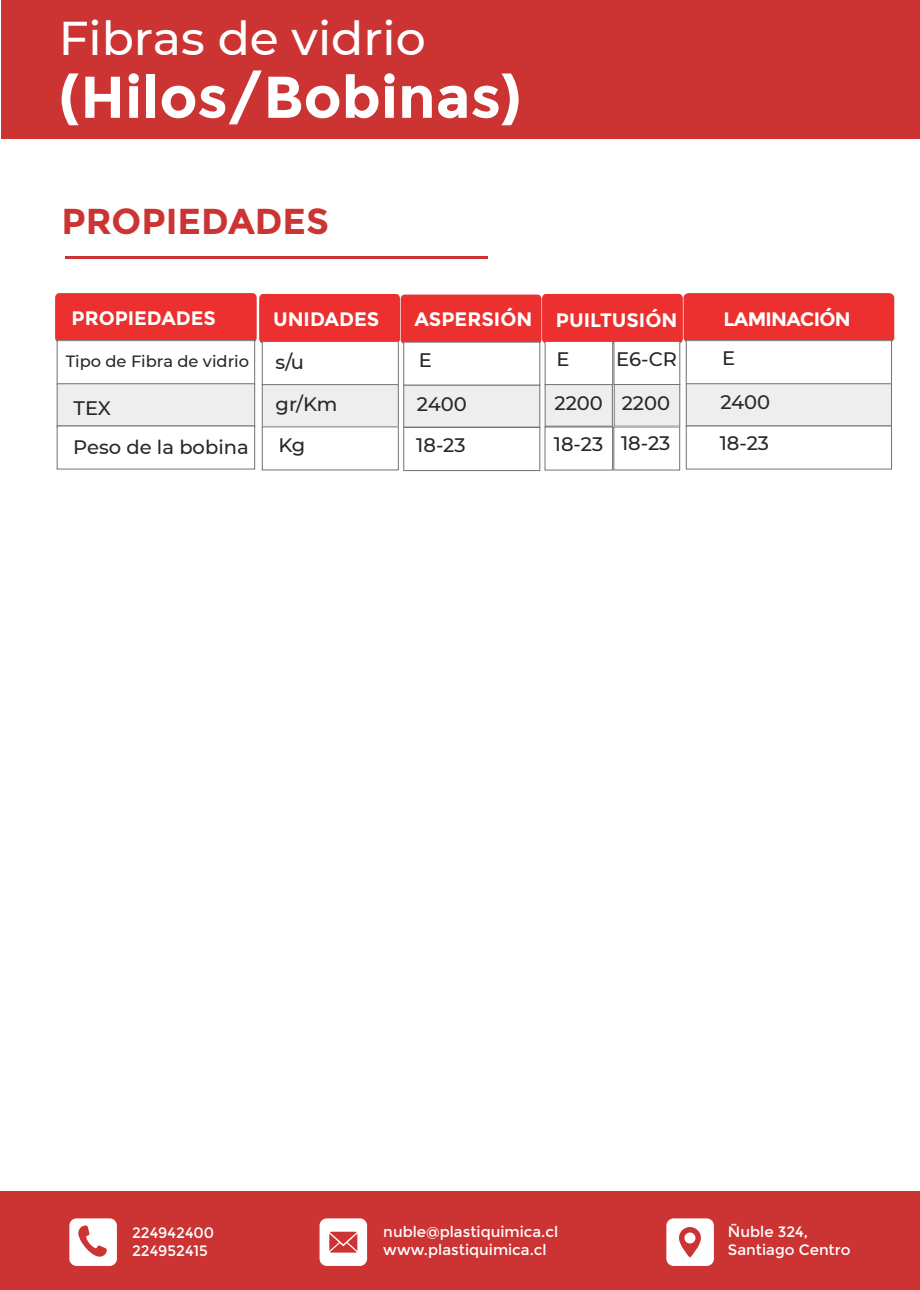
<style>
.page{position:relative;width:920px;height:1290px;background:#fff}
.page>*{position:absolute;margin:0;border:0;box-sizing:border-box;transform-origin:0 0}
.t1{font:700 58.8px "Montserrat";color:#fff}
.t2{font:500 47.25px "Montserrat";color:#fff}
.t3{font:700 36px "Montserrat";color:#c33}
.t4{font:500 19.5px/40.5px "Montserrat";color:#282828}
.t5{font:700 19.5px "Montserrat";color:#fff}
.t6{font:700 19.5px "Montserrat";letter-spacing:-.04em;color:#fff}
.t7{font:500 16.35px "Montserrat";color:#282828}
.t8{font:15px/18px "Montserrat";color:#fff}
</style>
<div class="page">
<div style="left:2px;top:0;width:918px;height:139px;background:#c33"></div>
<div style="left:0;top:1191px;width:920px;height:99px;background:#c33"></div>
<div style="left:57px;top:340px;width:198px;height:44px;border:1px solid #727272"></div>
<div style="left:57px;top:384px;width:198px;height:43px;background:#eee"></div>
<div style="left:57px;top:383px;width:198px;height:44px;border:1px solid #727272"></div>
<div style="left:403px;top:342px;width:137px;height:44px;border:1px solid #727272"></div>
<div style="left:404px;top:385px;width:136px;height:43px;background:#eee"></div>
<div style="left:403px;top:385px;width:137px;height:44px;border:1px solid #727272"></div>
<div style="left:403px;top:427px;width:137px;height:44px;border:1px solid #727272"></div>
<div style="left:686px;top:340px;width:206px;height:44px;border:1px solid #727272"></div>
<div style="left:686px;top:384px;width:205px;height:43px;background:#eee"></div>
<div style="left:686px;top:383px;width:206px;height:44px;border:1px solid #727272"></div>
<div style="left:545px;top:341px;width:68px;height:44px;border:1px solid #727272"></div>
<div style="left:545px;top:385px;width:67px;height:41px;background:#eee"></div>
<div style="left:545px;top:384px;width:68px;height:43px;border:1px solid #727272"></div>
<div style="left:613px;top:341px;width:67px;height:44px;border:1px solid #727272"></div>
<div style="left:614px;top:384px;width:66px;height:42px;background:#eee"></div>
<div style="left:614px;top:384px;width:66px;height:43px;border:1px solid #727272"></div>
<div style="left:613px;top:427px;width:67px;height:43px;border:1px solid #727272"></div>
<svg style="left:55px;top:293px;width:839px;height:51px;background:#eb3d3d"></svg>
<div style="left:262px;top:342px;width:136px;height:43px;background:#fff"></div>
<div style="left:262px;top:341px;width:137px;height:44px;border:1px solid #727272"></div>
<div style="left:262px;top:385px;width:136px;height:43px;background:#eee"></div>
<div style="left:262px;top:384px;width:137px;height:44px;border:1px solid #727272"></div>
<div style="left:262px;top:426px;width:137px;height:44px;border:1px solid #727272"></div>
<div style="left:69px;top:1218px;width:48px;height:48px;background:#fff;border-radius:7px"></div>
<svg style="left:78px;top:1225px;width:29px;height:32px"></svg>
<div style="left:319px;top:1218px;width:48px;height:48px;background:#fff;border-radius:7px"></div>
<svg style="left:329px;top:1232px;width:28px;height:21px"></svg>
<div style="left:666px;top:1218px;width:48px;height:48px;background:#fff;border-radius:7px"></div>
<svg style="left:679px;top:1227px;width:22px;height:30px"></svg>
<hr style="left:65px;top:256px;width:422px;height:3px;background:#c33">
<h2 class="t2" style="left:59px;top:5px;width:368px">Fibras de vidrio</h2>
<h1 class="t1" style="left:59px;top:62px;width:464px">(Hilos/Bobinas)</h1>
<h3 class="t3" style="left:61px;top:200px;width:269px">PROPIEDADES</h3>
<h3 class="t5" style="left:72px;top:307px;width:146px">PROPIEDADES</h3>
<h3 class="t5" style="left:273px;top:307px;width:108px">UNIDADES</h3>
<h3 class="t5" style="left:414px;top:308px;width:264px">ASPERSIÓN PUILTUSIÓN</h3>
<h3 class="t6" style="left:723px;top:308px;width:129px">LAMINACIÓN</h3>
<p class="t7" style="left:66px;top:350px;width:185px">Tipo de Fibra de vidrio</p>
<h3 class="t4" style="left:73px;top:388px;width:177px;line-height:39px">TEX<br>Peso de la bobina</h3>
<h3 class="t4" style="left:276px;top:340px;width:63px;line-height:42.6px">s/u gr/Km</h3>
<h3 class="t4" style="left:278px;top:424px;width:29px">Kg</h3>
<h3 class="t4" style="left:419px;top:339px;width:15px">E</h3>
<h3 class="t4" style="left:416px;top:383px;width:52px">2400<br>18-23</h3>
<h3 class="t4" style="left:556px;top:338px;width:15px">E</h3>
<h3 class="t4" style="left:554px;top:382px;width:51px">2200<br>18-23</h3>
<h3 class="t4" style="left:616px;top:338px;width:62px">E6-CR</h3>
<h3 class="t4" style="left:621px;top:382px;width:51px">2200<br>18-23</h3>
<h3 class="t4" style="left:722px;top:337px;width:15px">E</h3>
<h3 class="t4" style="left:720px;top:381px;width:52px">2400<br>18-23</h3>
<p class="t8" style="left:132px;top:1223px;width:84px">224942400<br>224952415</p>
<p class="t8" style="left:383px;top:1222px;width:176px">nuble@plastiquimica.cl www.plastiquimica.cl</p>
<p class="t8" style="left:728px;top:1222px;width:124px">Ñuble 324,<br>Santiago Centro</p>
</div>
